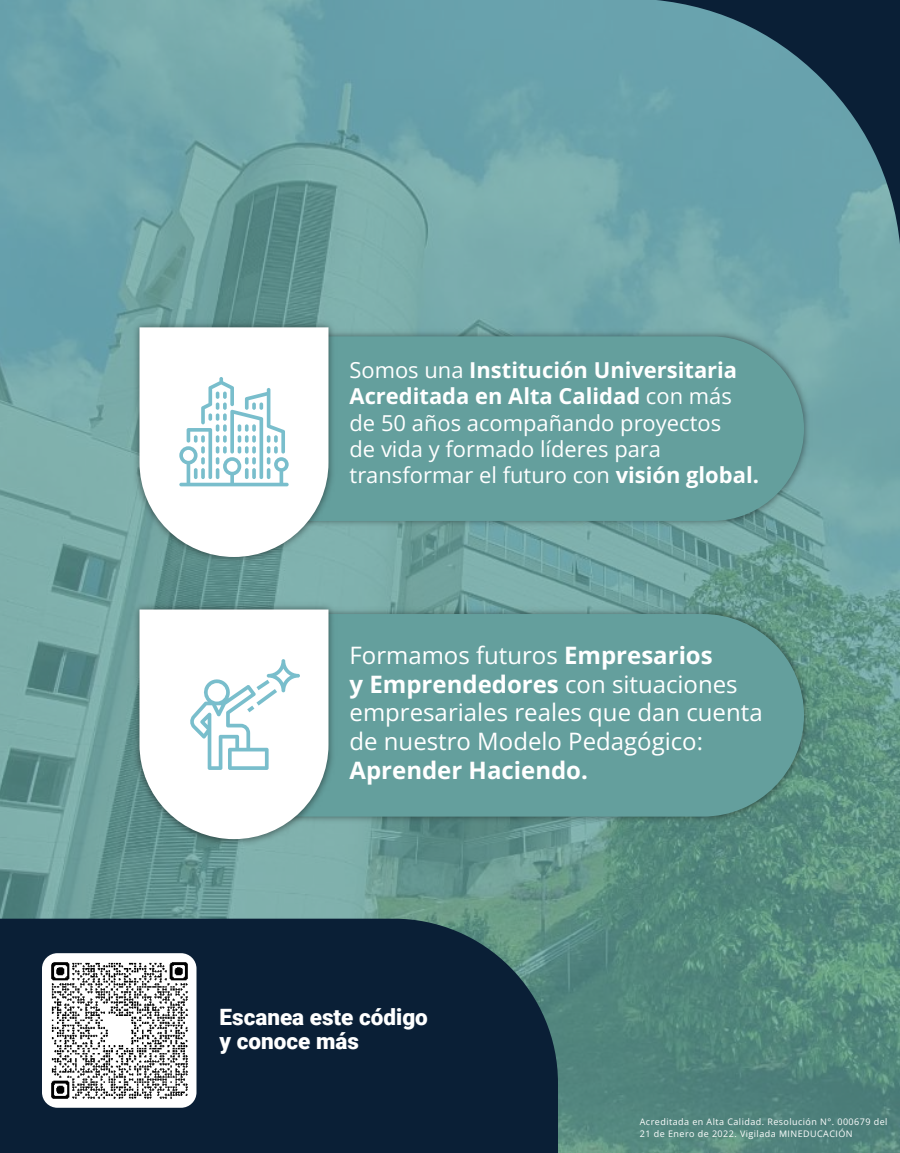
<style>
.page{position:relative;width:900px;height:1153px;background:#fff}
.page>*{position:absolute;margin:0;border:0;box-sizing:border-box;transform-origin:0 0}
.t1{font:24px/28.8px "Open Sans";color:#fff}
.t2{font:700 24px "Open Sans";color:#fff}
.t3{font:900 22.5px/24.2px "Roboto";color:#fff}
.t4{font:21.9px/26.4px "Open Sans";color:#fff}
.t5{font:9px/11.9px "Open Sans";letter-spacing:.05em;color:#fff}
.s1{font-weight:700}
</style>
<div class="page">
<img style="left:0;top:0;width:900px;height:1152px">
<img style="left:338px;top:327px;width:475px;height:203px">
<div style="left:338px;top:336px;width:466px;height:185px;background:#649f9d"></div>
<img style="left:338px;top:605px;width:475px;height:220px">
<div style="left:338px;top:614px;width:466px;height:202px;background:#649f9d"></div>
<svg style="left:641px;top:0;width:259px;height:260px;fill:#68a2ac"></svg>
<img style="left:130px;top:318px;width:208px;height:248px">
<svg style="left:140px;top:327px;width:188px;height:230px"></svg>
<img style="left:130px;top:600px;width:208px;height:248px">
<svg style="left:140px;top:609px;width:188px;height:230px"></svg>
<svg style="left:179px;top:377px;width:110px;height:109px"></svg>
<svg style="left:189px;top:659px;width:111px;height:111px"></svg>
<div style="left:0;top:918px;width:558px;height:234px;background:#0a1f36"></div>
<div style="left:42px;top:953px;width:155px;height:154px;background:#fff;border-radius:15px"></div>
<img style="left:51px;top:962px;width:137px;height:137px">
<div style="left:108px;top:1017px;width:23px;height:26px;background:#fff;border-radius:3px"></div>
<p class="t4" style="left:350px;top:356px;width:411px">Somos una <span class="s1">Institución Universitaria Acreditada en Alta Calidad</span> con más de 50 años acompañando proyectos<br>de vida y formado líderes para transformar el futuro con <span class="s1">visión global.</span></p>
<p class="t1" style="left:350px;top:640px;width:415px">Formamos futuros <span class="s1">Empresarios<br>y Emprendedores</span> con situaciones empresariales reales que dan cuenta de nuestro Modelo Pedagógico:</p>
<p class="t2" style="left:350px;top:753px;width:240px">Aprender Haciendo.</p>
<p class="t3" style="left:220px;top:1004px;width:210px">Escanea este código y conoce más</p>
<p class="t5" style="left:640px;top:1115px;width:249px">Acreditada en Alta Calidad. Resolución N°. 000679 del<br>21 de Enero de 2022. Vigilada MINEDUCACIÓN</p>
</div>
